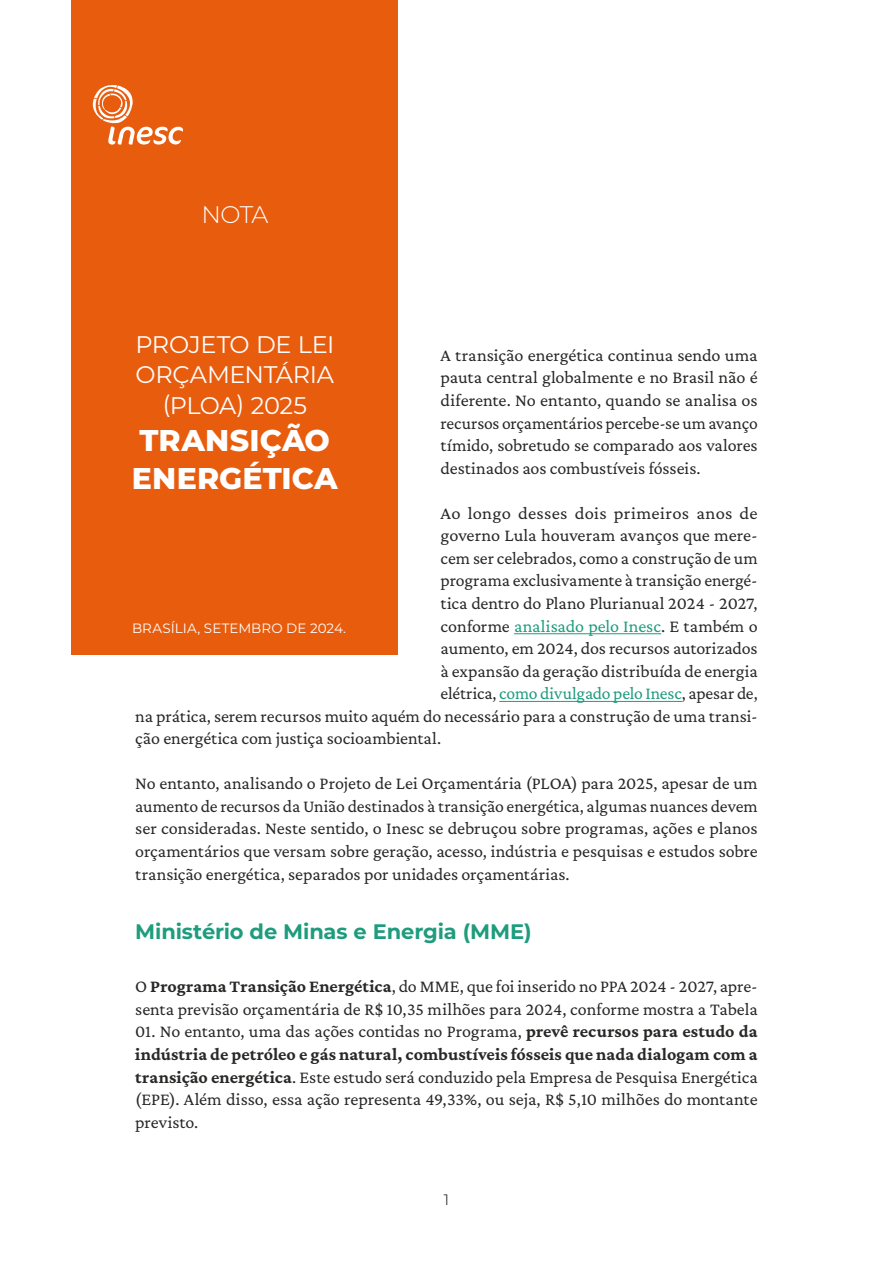
<style>
.page{position:relative;width:893px;height:1263px;background:#fff}
.page>*{position:absolute;margin:0;border:0;box-sizing:border-box;transform-origin:0 0}
.t1{font:800 30px/37.7px "Montserrat";letter-spacing:.005em;color:#fff}
.t2{font:24px/30.5px "Montserrat";letter-spacing:-.015em;color:#fff;text-align:center}
.t3{font:300 24px "Montserrat";color:#fff}
.t4{font:700 21px "Montserrat";letter-spacing:-.005em;color:#1e9c7d}
.t5{font:18px/22.5px "Crimson Pro";letter-spacing:-.005em;color:#282827;text-align:justify}
.t6{font:18px "Crimson Pro";letter-spacing:-.005em;color:#1e9c7d}
.t7{font:18px "Crimson Pro";letter-spacing:.015em;color:#282827}
.t8{font:300 15px "Montserrat";color:#000}
.t9{font:13.5px "Montserrat";letter-spacing:.005em;color:#fff}
.s1{color:#282827}
.s2{font-weight:700}
</style>
<div class="page">
<div style="left:72px;top:0;width:326px;height:654px;background:#e85c0d"></div>
<svg style="left:92px;top:85px;width:91px;height:60px"></svg>
<hr style="left:514px;top:633px;width:147px;height:1px;background:#1e9c7d">
<hr style="left:499px;top:701px;width:183px;height:1px;background:#1e9c7d">
<h2 class="t3" style="left:201px;top:198px;width:68px">NOTA</h2>
<h2 class="t2" style="left:135px;top:328px;width:200px">PROJETO DE LEI<br>ORÇAMENTÁRIA (PLOA) 2025</h2>
<h1 class="t1" style="left:132px;top:420px;width:207px">TRANSIÇÃO<br>ENERGÉTICA</h1>
<p class="t5" style="left:441px;top:343px;width:319px">A transição energética continua sendo uma pauta central globalmente e no Brasil não é diferente. No entanto, quando se analisa os recursos orçamentários percebe-se um avanço tímido, sobretudo se comparado aos valores destinados aos combustíveis fósseis.</p>
<p class="t7" style="left:441px;top:501px;width:318px">Ao longo desses dois primeiros anos de</p>
<p class="t5" style="left:441px;top:524px;width:318px">governo Lula houveram avanços que mere-</p>
<p class="t5" style="left:441px;top:546px;width:319px">cem ser celebrados, como a construção de um</p>
<p class="t5" style="left:441px;top:569px;width:318px">programa exclusivamente à transição energé-</p>
<p class="t5" style="left:441px;top:591px;width:319px">tica dentro do Plano Plurianual 2024 - 2027,</p>
<p class="t6" style="left:441px;top:614px;width:318px"><span class="s1">conforme</span> analisado pelo Inesc<span class="s1">. E também o</span></p>
<p class="t5" style="left:441px;top:637px;width:319px">aumento, em 2024, dos recursos autorizados</p>
<p class="t5" style="left:441px;top:659px;width:319px">à expansão da geração distribuída de energia</p>
<p class="t6" style="left:441px;top:682px;width:319px"><span class="s1">elétrica,</span> como divulgado pelo Inesc<span class="s1">, apesar de,</span></p>
<p class="t5" style="left:135px;top:704px;width:624px">na prática, serem recursos muito aquém do necessário para a construção de uma transi-</p>
<p class="t5" style="left:135px;top:727px;width:307px">ção energética com justiça socioambiental.</p>
<p class="t5" style="left:135px;top:772px;width:624px">No entanto, analisando o Projeto de Lei Orçamentária (PLOA) para 2025, apesar de um aumento de recursos da União destinados à transição energética, algumas nuances devem ser consideradas. Neste sentido, o Inesc se debruçou sobre programas, ações e planos orçamentários que versam sobre geração, acesso, indústria e pesquisas e estudos sobre transição energética, separados por unidades orçamentárias.</p>
<p class="t4" style="left:135px;top:916px;width:398px">Ministério de Minas e Energia (MME)</p>
<p class="t5" style="left:135px;top:975px;width:624px">O <span class="s2">Programa Transição Energética</span>, do MME, que foi inserido no PPA 2024 - 2027, apre&shy;senta previsão orçamentária de R$ 10,35 milhões para 2024, conforme mostra a Tabela</p>
<p class="t5" style="left:135px;top:1020px;width:624px">01. No entanto, uma das ações contidas no Programa, <span class="s2">prevê recursos para estudo da indústria de petróleo e gás natural, combustíveis fósseis que nada dialogam com a transição energética</span>. Este estudo será conduzido pela Empresa de Pesquisa Energética (EPE). Além disso, essa ação representa 49,33%, ou seja, R$ 5,10 milhões do montante previsto.</p>
<p class="t9" style="left:132px;top:619px;width:216px">BRASÍLIA, SETEMBRO DE 2024.</p>
<p class="t8" style="left:444px;top:1190px;width:7px">1</p>
</div>
